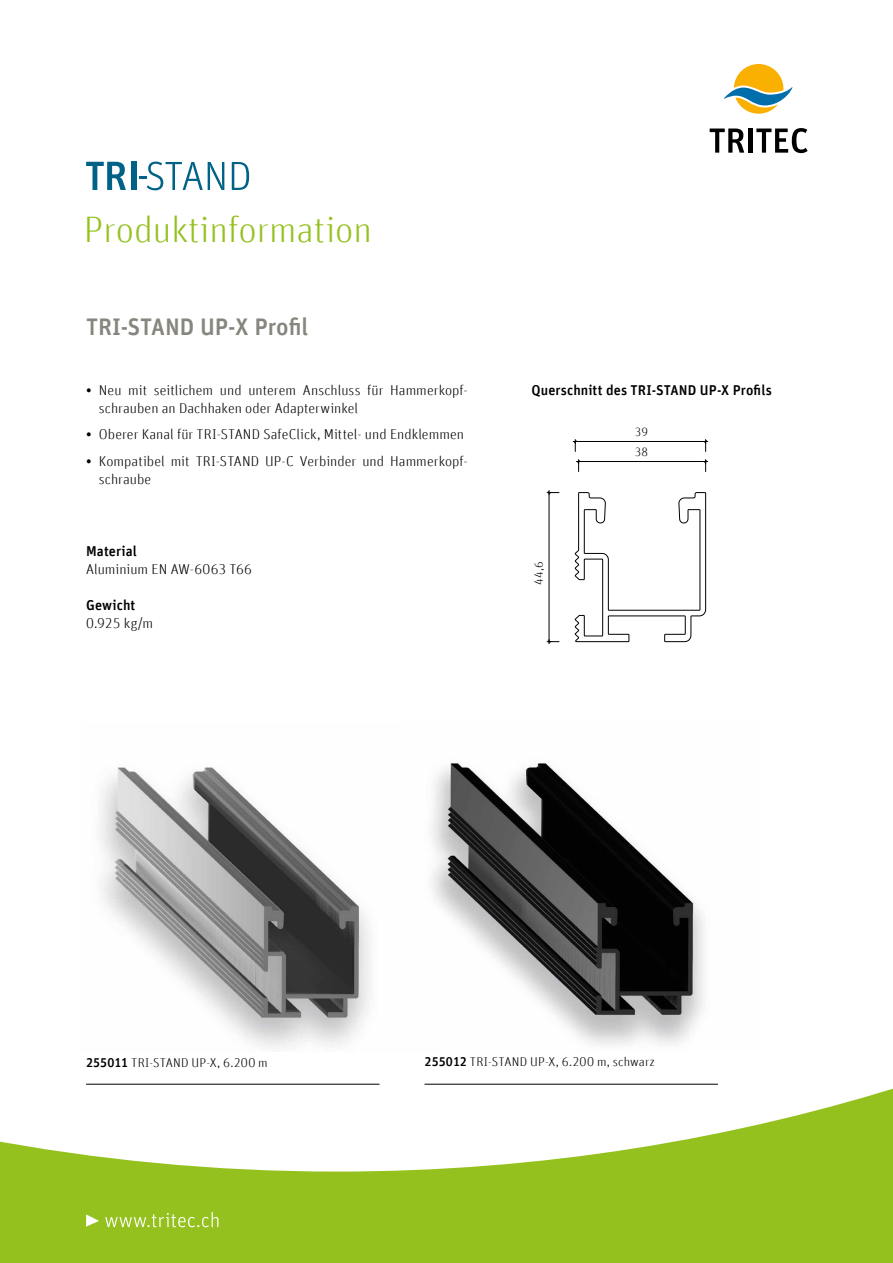
<style>
.page{position:relative;width:893px;height:1263px;background:#fff}
.page>*{position:absolute;margin:0;border:0;box-sizing:border-box;transform-origin:0 0}
.t1{font:300 36.75px "Unit Offc";color:#95c11f}
.t2{font:500 24px "Unit Offc";letter-spacing:-.005em;color:#87867e}
.t3{font:300 14.25px/18px "Unit Offc";letter-spacing:.005em;color:#000}
.t4{font:500 14.25px "Unit Offc";letter-spacing:.005em;color:#000}
.t5{font:300 12.75px "Unit Offc";letter-spacing:.015em;color:#000}
.t6{font:300 12px/20.2px "Unit Offc";color:#000}
.s1{font-weight:500}
</style>
<div class="page">
<svg style="left:0;top:1083px;width:893px;height:180px;fill:#95c11f"></svg>
<svg style="left:232px;top:162px;width:17px;height:28px"></svg>
<div style="left:131px;top:162px;width:5px;height:28px;background:#006287"></div>
<svg style="left:86px;top:162px;width:40px;height:28px"></svg>
<svg style="left:140px;top:162px;width:84px;height:28px"></svg>
<svg style="left:86px;top:1214px;width:13px;height:13px"></svg>
<svg style="left:105px;top:1212px;width:113px;height:15px;background:#a8cc48"></svg>
<svg style="left:724px;top:64px;width:68px;height:50px"></svg>
<svg style="left:710px;top:129px;width:34px;height:24px"></svg>
<div style="left:748px;top:129px;width:5px;height:24px;background:#000"></div>
<svg style="left:756px;top:128px;width:52px;height:25px"></svg>
<hr style="left:86px;top:1084px;width:293px;height:1px;background:#000">
<hr style="left:424px;top:1084px;width:294px;height:1px;background:#000">
<svg style="left:547px;top:490px;width:12px;height:5px"></svg>
<svg style="left:547px;top:640px;width:12px;height:4px"></svg>
<hr style="left:549px;top:493px;width:1px;height:149px;background:#000">
<svg style="left:704px;top:439px;width:4px;height:12px"></svg>
<svg style="left:573px;top:439px;width:4px;height:12px"></svg>
<hr style="left:575px;top:441px;width:131px;height:1px;background:#000">
<svg style="left:575px;top:492px;width:131px;height:150px"></svg>
<svg style="left:704px;top:460px;width:4px;height:12px"></svg>
<svg style="left:577px;top:460px;width:3px;height:12px"></svg>
<hr style="left:579px;top:461px;width:127px;height:1px;background:#000">
<img style="left:100px;top:767px;width:270px;height:280px">
<img style="left:431px;top:763px;width:273px;height:282px">
<h1 class="t1" style="left:84px;top:208px;width:290px">Produktinformation</h1>
<h2 class="t2" style="left:86px;top:312px;width:224px">TRI-STAND UP-X Profil</h2>
<p class="t3" style="left:99px;top:381px;width:370px;text-indent:-13px"><span class="s1">•</span> Neu mit seitlichem und unterem Anschluss für Hammerkopf&shy;schrauben an Dachhaken oder Adapterwinkel</p>
<p class="t3" style="left:86px;top:425px;width:379px"><span class="s1">•</span> Oberer Kanal für TRI-STAND SafeClick, Mittel- und Endklemmen</p>
<p class="t3" style="left:99px;top:452px;width:370px;text-indent:-13px"><span class="s1">•</span> Kompatibel mit TRI-STAND UP-C Verbinder und Hammerkopf&shy;schraube</p>
<p class="t4" style="left:86px;top:542px;width:52px">Material</p>
<p class="t3" style="left:86px;top:560px;width:167px">Aluminium EN AW-6063 T66</p>
<p class="t4" style="left:86px;top:596px;width:51px">Gewicht</p>
<p class="t3" style="left:86px;top:614px;width:69px">0.925 kg/m</p>
<p class="t4" style="left:531px;top:382px;width:242px">Querschnitt des TRI-STAND UP-X Profils</p>
<p class="t6" style="left:529px;top:585px;width:25px;rotate:-90deg">44,6</p>
<p class="t6" style="left:635px;top:422px;width:15px">39<br>38</p>
<p class="t5" style="left:86px;top:1056px;width:183px"><span class="s1">255011</span> TRI-STAND UP-X, 6.200 m</p>
<p class="t5" style="left:424px;top:1055px;width:232px"><span class="s1">255012</span> TRI-STAND UP-X, 6.200 m, schwarz</p>
</div>
